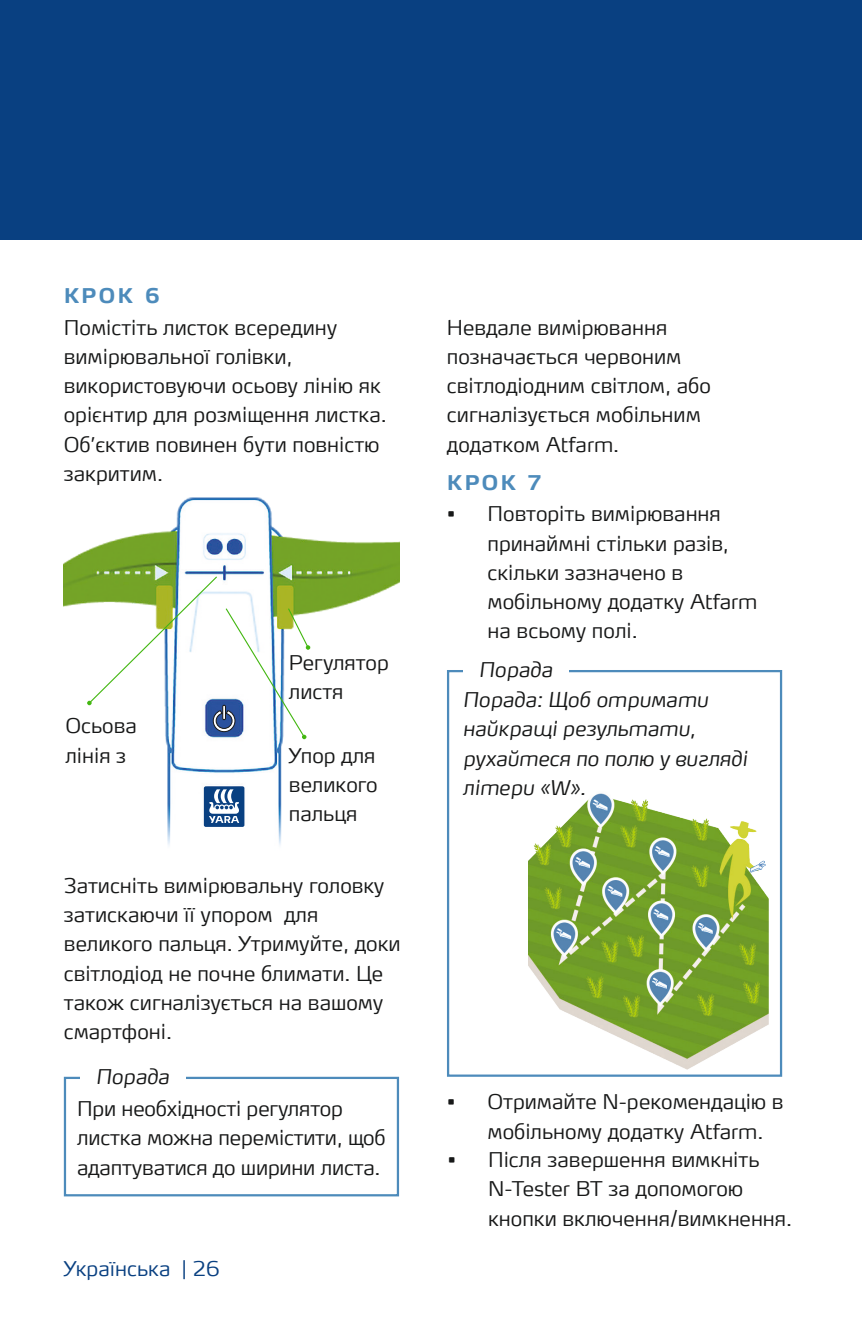
<style>
.page{position:relative;width:862px;height:1340px;background:#fff}
.page>*{position:absolute;margin:0;border:0;box-sizing:border-box;transform-origin:0 0}
.Body_text_small{font:300 20.25px/29.2px "Max Offc Pro";color:#171818}
.Body_text_small-2{font:italic 300 20.25px/29.2px "Max Offc Pro";color:#171818}
.t1{font:300 20.25px "Max Offc Pro";color:#094081}
.Tip___MOP_Light_It{font:italic 300 20.25px "Max Offc Pro";color:#171818}
.Body_text_small-3{font:700 20.25px "Max Offc Pro";letter-spacing:.1em;color:#4d8bbb}
</style>
<div class="page">
<div style="left:0;top:0;width:861px;height:239px;background:#094081"></div>
<hr style="left:861px;top:0;width:1px;height:239px;background:#094081">
<img style="left:64px;top:497px;width:335px;height:348px">
<img style="left:528px;top:793px;width:240px;height:276px">
<svg style="left:203px;top:785px;width:42px;height:43px"></svg>
<div style="left:64px;top:1076px;width:335px;height:120px;border:2px solid #4d8bbb"></div>
<div style="left:80px;top:1068px;width:105px;height:16px;background:#fff"></div>
<div style="left:446px;top:670px;width:335px;height:406px;border:2px solid #4d8bbb"></div>
<div style="left:462px;top:662px;width:106px;height:16px;background:#fff"></div>
<svg style="left:87px;top:575px;width:223px;height:164px"></svg>
<p class="Body_text_small-3" style="left:64px;top:277px;width:71px">КРОК</p>
<p class="Body_text_small-3" style="left:145px;top:277px;width:16px">6</p>
<p class="Body_text_small" style="left:64px;top:310px;width:324px">Помістіть листок всередину вимірювальної голівки, використовуючи осьову лінію як орієнтир для розміщення листка.<br>Об’єктив повинен бути повністю закритим.</p>
<p class="Body_text_small" style="left:65px;top:709px;width:73px">Осьова лінія з</p>
<p class="Body_text_small" style="left:289px;top:645px;width:101px">Регулятор листя</p>
<p class="Body_text_small" style="left:289px;top:738px;width:90px;text-align:justify">Упор для великого пальця</p>
<p class="Body_text_small" style="left:64px;top:868px;width:338px">Затисніть вимірювальну головку затискаючи її упором для великого пальця. Утримуйте, доки світлодіод не почне блимати. Це також сигналізується на вашому смартфоні.</p>
<p class="Tip___MOP_Light_It" style="left:96px;top:1059px;width:75px">Порада</p>
<p class="Body_text_small" style="left:77px;top:1091px;width:310px">При необхідності регулятор листка можна перемістити, щоб адаптуватися до ширини листа.</p>
<p class="t1" style="left:64px;top:1251px;width:158px">Українська | 26</p>
<p class="Body_text_small" style="left:446px;top:310px;width:265px">Невдале вимірювання позначається червоним світлодіодним світлом, або сигналізується мобільним додатком Atfarm.</p>
<p class="Body_text_small-3" style="left:446px;top:464px;width:71px">КРОК</p>
<p class="Body_text_small-3" style="left:527px;top:464px;width:16px">7</p>
<p class="Body_text_small" style="left:487px;top:497px;width:271px;text-indent:-40px">• Повторіть вимірювання принаймні стільки разів, скільки зазначено в мобільному додатку Atfarm на всьому полі.</p>
<p class="Tip___MOP_Light_It" style="left:478px;top:653px;width:75px">Порада</p>
<p class="Body_text_small-2" style="left:462px;top:683px;width:286px">Порада: Щоб отримати найкращі результати, рухайтеся по полю у вигляді літери «W».</p>
<p class="Body_text_small" style="left:487px;top:1085px;width:297px;text-indent:-40px">• Отримайте N-рекомендацію в мобільному додатку Atfarm.</p>
<p class="Body_text_small" style="left:487px;top:1142px;width:305px;text-indent:-40px">• Після завершення вимкніть<br>N-Tester BT за допомогою кнопки включення/вимкнення.</p>
</div>
